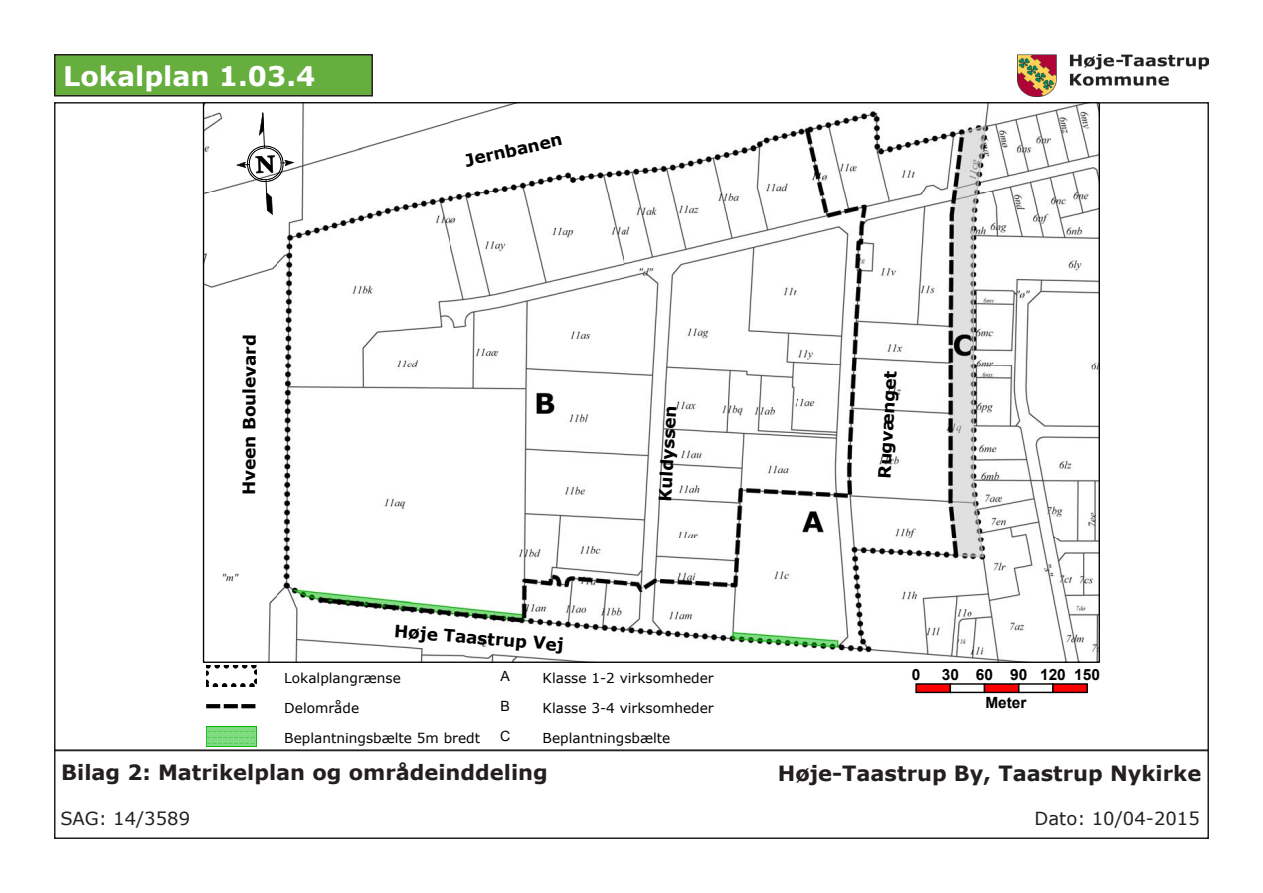
<style>
.page{position:relative;width:1263px;height:893px;background:#fff}
.page>*{position:absolute;margin:0;border:0;box-sizing:border-box;transform-origin:0 0}
.t1{font:700 27px "Verdana";color:#fff}
.t2{font:700 21px "Verdana";color:#231f20}
.t3{font:18px "Verdana";color:#231f20}
.t4{font:700 16.95px "Verdana";letter-spacing:-.01em;color:#000}
.t5{font:700 15.45px/27.6px "Arial";color:#000}
.t6{font:14.1px "Arial";color:#000}
.t7{font:13.65px "Verdana";color:#000}
.s1{font-style:inherit}
</style>
<div class="page">
<div style="left:55px;top:55px;width:317px;height:41px;background:#66ae3d"></div>
<div style="left:54px;top:54px;width:319px;height:43px;border:2px solid #231f20"></div>
<img style="left:1018px;top:54px;width:191px;height:43px">
<div style="left:54px;top:750px;width:1155px;height:89px;border:2px solid #231f20"></div>
<img style="left:205px;top:104px;width:893px;height:557px">
<svg style="left:206px;top:666px;width:51px;height:20px"></svg>
<svg style="left:206px;top:704px;width:50px;height:4px"></svg>
<img style="left:208px;top:728px;width:47px;height:17px">
<div style="left:206px;top:726px;width:51px;height:21px;border:1px solid #00b600"></div>
<svg style="left:237px;top:112px;width:57px;height:103px"></svg>
<div style="left:916px;top:684px;width:34px;height:8px;background:#f00"></div>
<div style="left:915px;top:683px;width:36px;height:10px;border:1px solid #000"></div>
<div style="left:950px;top:683px;width:35px;height:10px;border:1px solid #000"></div>
<div style="left:984px;top:684px;width:35px;height:8px;background:#f00"></div>
<div style="left:984px;top:683px;width:35px;height:10px;border:1px solid #000"></div>
<div style="left:1018px;top:683px;width:36px;height:10px;border:1px solid #000"></div>
<div style="left:1053px;top:684px;width:34px;height:8px;background:#f00"></div>
<div style="left:1052px;top:683px;width:36px;height:10px;border:1px solid #000"></div>
<p class="t1" style="left:63px;top:57px;width:254px">Lokalplan 1.03.4</p>
<p class="t4" style="left:237px;top:495px;width:162px;rotate:-90deg">Hveen Boulevard</p>
<p class="t4" style="left:463px;top:149px;width:101px;rotate:-13deg">Jernbanen</p>
<p class="t4" style="left:395px;top:619px;width:171px;rotate:5deg">Høje Taastrup Vej</p>
<p class="t4" style="left:653px;top:501px;width:98px;rotate:-87deg">Kuldyssen</p>
<p class="t4" style="left:872px;top:478px;width:109px;rotate:-87deg">Rugvænget</p>
<p class="t5" style="left:912px;top:661px;width:10px">0</p>
<p class="t5" style="left:985px;top:661px;width:116px;text-indent:-44px">30 60 90 120 150<br>Meter</p>
<p class="t6" style="left:500px;top:666px;width:11px">A</p>
<p class="t7" style="left:543px;top:668px;width:173px">Klasse 1-2 virksomheder</p>
<p class="t6" style="left:500px;top:697px;width:11px">B</p>
<p class="t7" style="left:543px;top:699px;width:173px">Klasse 3-4 virksomheder</p>
<p class="t6" style="left:500px;top:727px;width:12px">C</p>
<p class="t7" style="left:543px;top:729px;width:129px">Beplantningsbælte</p>
<p class="t7" style="left:284px;top:668px;width:118px">Lokalplangrænse</p>
<p class="t7" style="left:284px;top:699px;width:76px">Delområde</p>
<p class="t7" style="left:284px;top:729px;width:197px">Beplantningsbælte 5m bredt</p>
<p class="t7" style="left:284px;top:759px;width:206px">Beplantningsbælte 20m bredt</p>
<p class="t2" style="left:61px;top:757px;width:488px">Bilag 2: Matrikelplan <span class="s1">og områdeinddeling</span></p>
<p class="t2" style="left:778px;top:759px;width:425px">Høje-Taastrup By, Taastrup Nykirke</p>
<p class="t3" style="left:60px;top:806px;width:131px">SAG: 14/3589</p>
<p class="t3" style="left:1034px;top:806px;width:167px">Dato: 10/04-2015</p>
</div>
